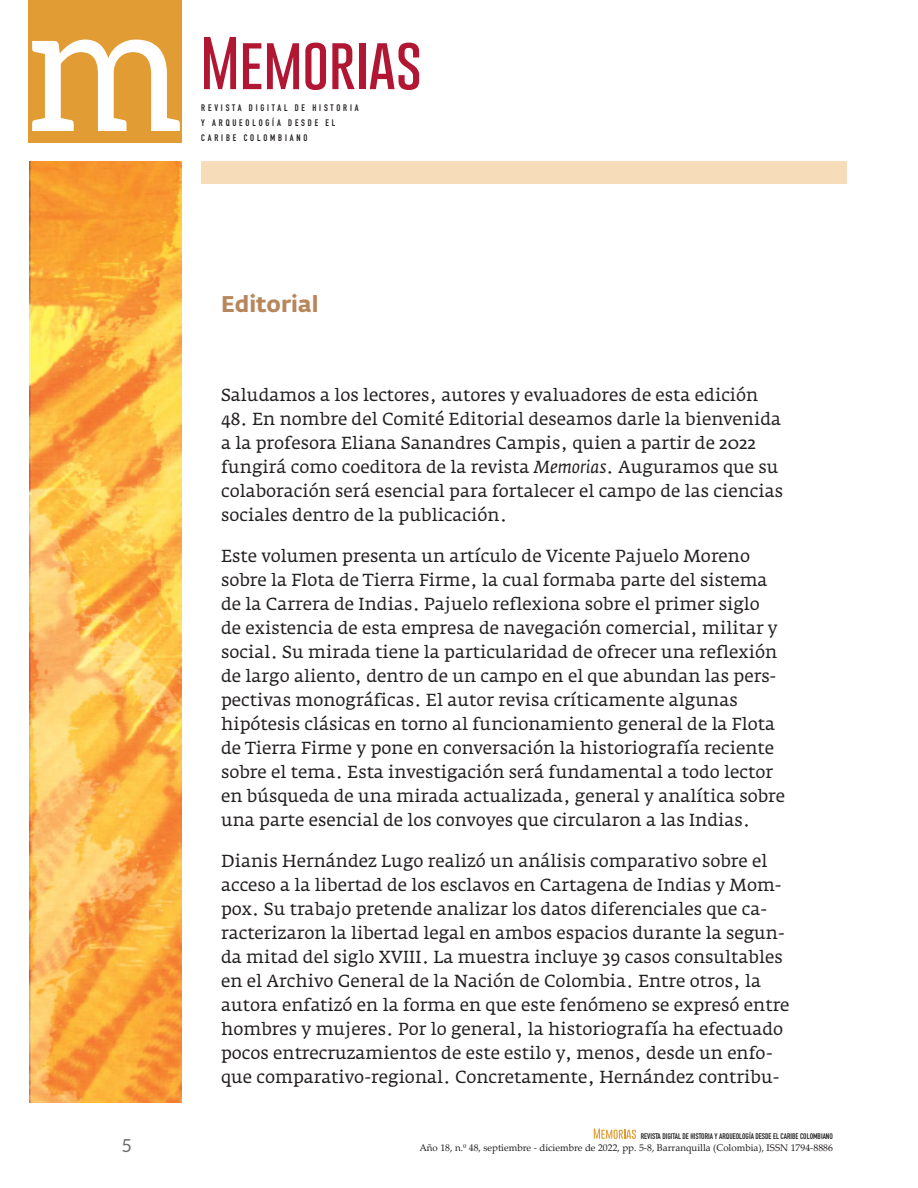
<style>
.page{position:relative;width:918px;height:1188px;background:#fff}
.page>*{position:absolute;margin:0;border:0;box-sizing:border-box;transform-origin:0 0}
.t1{font:177.75px "Aleo";color:#fff}
.iNtertitulos{font:700 22.5px "Fedra Sans Std";color:#b8865c}
.t2{font:18px "Aleo";color:#6c6d70}
.Parrafo{font:17.25px/24px "Fedra Serif A";color:#231f20}
.t3{font:9.75px "Palatino Linotype";color:#231f20}
.t4{font:9.3px "DIN Engschrift Std";letter-spacing:.3em;color:#231f20}
.t5{font:8.1px "DIN Engschrift Std";color:#231f20}
.s1{font-style:italic}
</style>
<div class="page">
<svg style="left:594px;top:1129px;width:42px;height:10px"></svg>
<img style="left:30px;top:162px;width:151px;height:941px">
<div style="left:201px;top:162px;width:646px;height:22px;background:#f6dcb9"></div>
<div style="left:28px;top:0;width:153px;height:142px;background:#e19d34"></div>
<svg style="left:204px;top:37px;width:32px;height:52px"></svg>
<svg style="left:243px;top:43px;width:18px;height:46px"></svg>
<svg style="left:267px;top:43px;width:32px;height:46px"></svg>
<svg style="left:305px;top:43px;width:21px;height:47px"></svg>
<svg style="left:332px;top:43px;width:23px;height:46px"></svg>
<div style="left:359px;top:43px;width:6px;height:46px;background:#b11633"></div>
<svg style="left:370px;top:43px;width:49px;height:47px"></svg>
<h1 class="t1" style="left:26px;top:-32px;width:160px">m</h1>
<p class="t4" style="left:201px;top:102px;width:159px">REVISTA DIGITAL DE HISTORIA</p>
<p class="t4" style="left:201px;top:117px;width:136px">Y ARQUEOLOGÍA DESDE EL</p>
<p class="t4" style="left:201px;top:132px;width:108px">CARIBE COLOMBIANO</p>
<p class="t2" style="left:122px;top:1136px;width:11px">5</p>
<p class="iNtertitulos" style="left:221px;top:290px;width:99px">Editorial</p>
<p class="Parrafo" style="left:221px;top:383px;width:539px">Saludamos a los lectores, autores y evaluadores de esta edición</p>
<p class="Parrafo" style="left:221px;top:407px;width:564px">48. En nombre del Comité Editorial deseamos darle la bienvenida a la profesora Eliana Sanandres Campis, quien a partir de 2022 fungirá como coeditora de la revista <span class="s1">Memorias</span>. Auguramos que su colaboración será esencial para fortalecer el campo de las ciencias sociales dentro de la publicación.</p>
<p class="Parrafo" style="left:221px;top:544px;width:566px">Este volumen presenta un artículo de Vicente Pajuelo Moreno sobre la Flota de Tierra Firme, la cual formaba parte del sistema de la Carrera de Indias. Pajuelo reflexiona sobre el primer siglo<br>de existencia de esta empresa de navegación comercial, militar y social. Su mirada tiene la particularidad de ofrecer una reflexión de largo aliento, dentro de un campo en el que abundan las pers&shy;pectivas monográficas. El autor revisa críticamente algunas hipótesis clásicas en torno al funcionamiento general de la Flota de Tierra Firme y pone en conversación la historiografía reciente sobre el tema. Esta investigación será fundamental a todo lector en búsqueda de una mirada actualizada, general y analítica sobre una parte esencial de los convoyes que circularon a las Indias.</p>
<p class="Parrafo" style="left:221px;top:849px;width:570px">Dianis Hernández Lugo realizó un análisis comparativo sobre el acceso a la libertad de los esclavos en Cartagena de Indias y Mom&shy;pox. Su trabajo pretende analizar los datos diferenciales que ca&shy;racterizaron la libertad legal en ambos espacios durante la segun&shy;da mitad del siglo XVIII. La muestra incluye 39 casos consultables en el Archivo General de la Nación de Colombia. Entre otros, la autora enfatizó en la forma en que este fenómeno se expresó entre hombres y mujeres. Por lo general, la historiografía ha efectuado pocos entrecruzamientos de este estilo y, menos, desde un enfo&shy;que comparativo-regional. Concretamente, Hernández contribu-</p>
<p class="t5" style="left:641px;top:1131px;width:194px">REVISTA DIGITAL DE HISTORIA Y ARQUEOLOGÍA DESDE EL CARIBE COLOMBIANO</p>
<p class="t3" style="left:419px;top:1140px;width:415px">Año 18, n.º 48, septiembre - diciembre de 2022, pp. 5-8, Barranquilla (Colombia), ISSN 1794-8886</p>
</div>
